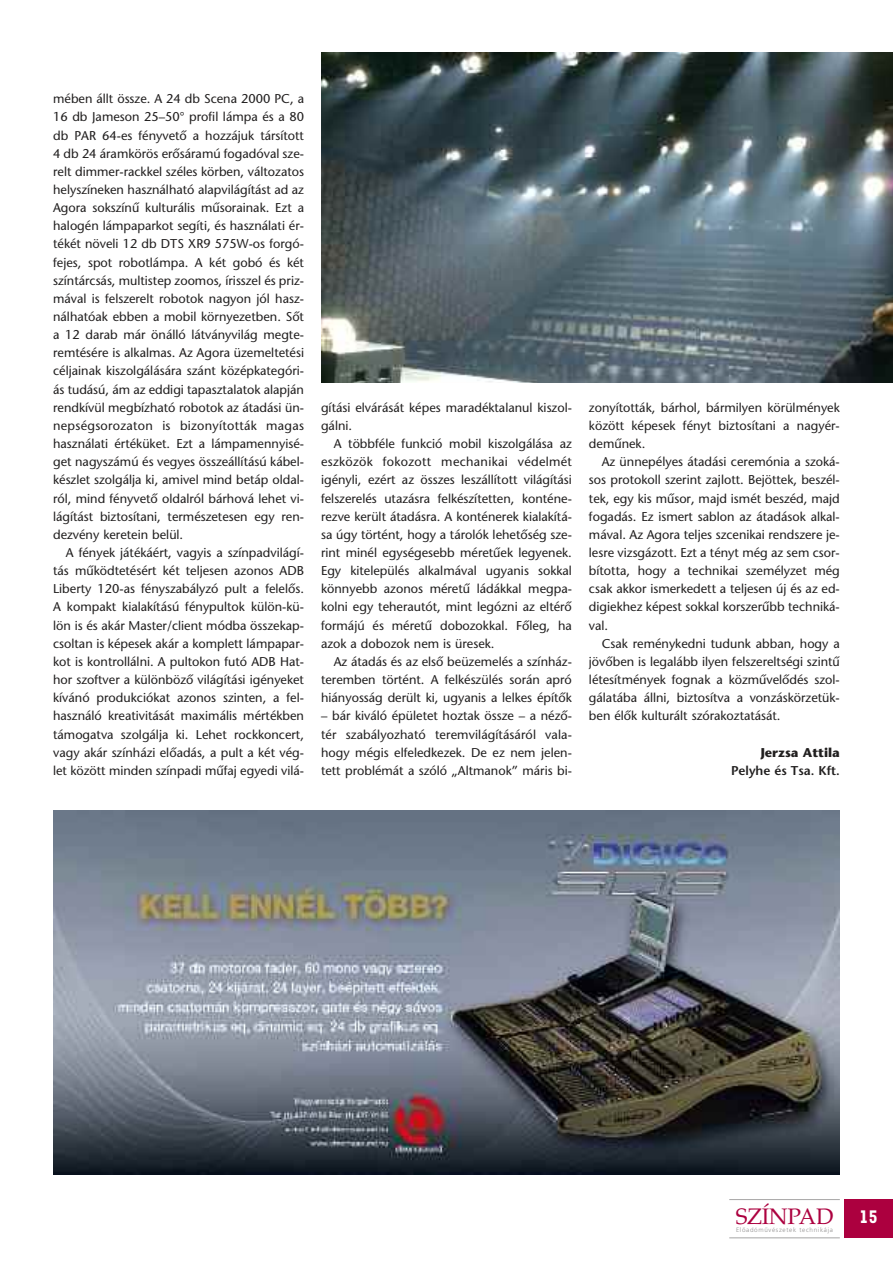
<style>
.page{position:relative;width:893px;height:1263px;background:#fff}
.page>*{position:absolute;margin:0;border:0;box-sizing:border-box;transform-origin:0 0}
.t1{font:22.35px "H Palatino Roman";letter-spacing:-.01em;color:#ac003f}
.t2{font:12.75px/18.1px "Stone Sans";color:#211f1f;text-align:justify}
.t3{font:600 12.75px "Stone Sans";color:#211f1f}
.t4{font:700 12.75px "Stone Sans";color:#211f1f}
.t5{font:6.3px "Frutiger L";letter-spacing:.105em;color:#908f8f}
.s1{font-family:"Tarzana Narrow H Bold";font-size:21px;color:#fff}
</style>
<div class="page">
<div style="left:844px;top:1199px;width:49px;height:39px;background:#ac003f"></div>
<hr style="left:729px;top:1199px;width:111px;height:1px;background:#a6a5a5">
<hr style="left:729px;top:1237px;width:111px;height:1px;background:#a6a5a5">
<img style="left:321px;top:53px;width:572px;height:330px">
<img style="left:53px;top:810px;width:787px;height:364px">
<p class="t2" style="left:53px;top:91px;width:252px">mében állt össze. A 24 db Scena 2000 PC, a 16 db Jameson 25–50° profil lámpa és a 80 db PAR 64-es fényvetô a hozzájuk társított 4 db 24 áramkörös erôsáramú fogadóval sze&shy;relt dimmer-rackkel széles körben, változatos helyszíneken használható alapvilágítást ad az Agora sokszínû kulturális mûsorainak. Ezt a halogén lámpaparkot segíti, és használati ér&shy;tékét növeli 12 db DTS XR9 575W-os forgó&shy;fejes, spot robotlámpa. A két gobó és két színtárcsás, multistep zoomos, írisszel és priz&shy;mával is felszerelt robotok nagyon jól hasz&shy;nálhatóak ebben a mobil környezetben. Sôt a 12 darab már önálló látványvilág megte&shy;remtésére is alkalmas. Az Agora üzemeltetési céljainak kiszolgálására szánt középkategóri&shy;ás tudású, ám az eddigi tapasztalatok alapján rendkívül megbízható robotok az átadási ün&shy;nepségsorozaton is bizonyították magas használati értéküket. Ezt a lámpamennyisé&shy;get nagyszámú és vegyes összeállítású kábel&shy;készlet szolgálja ki, amivel mind betáp oldal&shy;ról, mind fényvetô oldalról bárhová lehet vi&shy;lágítást biztosítani, természetesen egy ren&shy;dezvény keretein belül.</p>
<p class="t2" style="left:53px;top:545px;width:252px;text-indent:13px">A fények játékáért, vagyis a színpadvilágí&shy;tás mûködtetésért két teljesen azonos ADB Liberty 120-as fényszabályzó pult a felelôs.<br>A kompakt kialakítású fénypultok külön-kü&shy;lön is és akár Master/client módba összekap&shy;csoltan is képesek akár a komplett lámpapar&shy;kot is kontrollálni. A pultokon futó ADB Hat&shy;hor szoftver a különbözô világítási igényeket kívánó produkciókat azonos szinten, a fel&shy;használó kreativitását maximális mértékben támogatva szolgálja ki. Lehet rockkoncert, vagy akár színházi elôadás, a pult a két vég&shy;let között minden színpadi mûfaj egyedi vilá-</p>
<p class="t2" style="left:321px;top:400px;width:252px">gítási elvárását képes maradéktalanul kiszol&shy;gálni.</p>
<p class="t2" style="left:321px;top:436px;width:252px;text-indent:13px">A többféle funkció mobil kiszolgálása az eszközök fokozott mechanikai védelmét igényli, ezért az összes leszállított világítási felszerelés utazásra felkészítetten, konténe&shy;rezve került átadásra. A konténerek kialakítá&shy;sa úgy történt, hogy a tárolók lehetôség sze&shy;rint minél egységesebb méretûek legyenek.<br>Egy kitelepülés alkalmával ugyanis sokkal könnyebb azonos méretû ládákkal megpa&shy;kolni egy teherautót, mint legózni az eltérô formájú és méretû dobozokkal. Fôleg, ha azok a dobozok nem is üresek.</p>
<p class="t2" style="left:321px;top:654px;width:252px;text-indent:13px">Az átadás és az elsô beüzemelés a színház&shy;teremben történt. A felkészülés során apró hiányosság derült ki, ugyanis a lelkes építôk</p>
<p class="t2" style="left:321px;top:708px;width:252px">– bár kiváló épületet hoztak össze – a nézô&shy;tér szabályozható teremvilágításáról vala&shy;hogy mégis elfeledkezek. De ez nem jelen&shy;tett problémát a szóló „Altmanok” máris bi-</p>
<p class="t2" style="left:589px;top:400px;width:252px">zonyították, bárhol, bármilyen körülmények között képesek fényt biztosítani a nagyér&shy;demûnek.</p>
<p class="t2" style="left:589px;top:454px;width:252px;text-indent:13px">Az ünnepélyes átadási ceremónia a szoká&shy;sos protokoll szerint zajlott. Bejöttek, beszél&shy;tek, egy kis mûsor, majd ismét beszéd, majd fogadás. Ez ismert sablon az átadások alkal&shy;mával. Az Agora teljes szcenikai rendszere je&shy;lesre vizsgázott. Ezt a tényt még az sem csor&shy;bította, hogy a technikai személyzet még csak akkor ismerkedett a teljesen új és az ed&shy;digiekhez képest sokkal korszerûbb techniká&shy;val.</p>
<p class="t2" style="left:589px;top:636px;width:252px;text-indent:13px">Csak reménykedni tudunk abban, hogy a jövôben is legalább ilyen felszereltségi szintû létesítmények fognak a közmûvelôdés szol&shy;gálatába állni, biztosítva a vonzáskörzetük&shy;ben élôk kulturált szórakoztatását.</p>
<p class="t4" style="left:761px;top:747px;width:81px">Jerzsa Attila</p>
<p class="t3" style="left:731px;top:765px;width:110px">Pelyhe és Tsa. Kft.</p>
<h1 class="t1" style="left:736px;top:1203px;width:144px">SZÍNPAD <span class="s1">15</span></h1>
<p class="t5" style="left:736px;top:1226px;width:98px">Elôadómûvészetek technikája</p>
</div>
